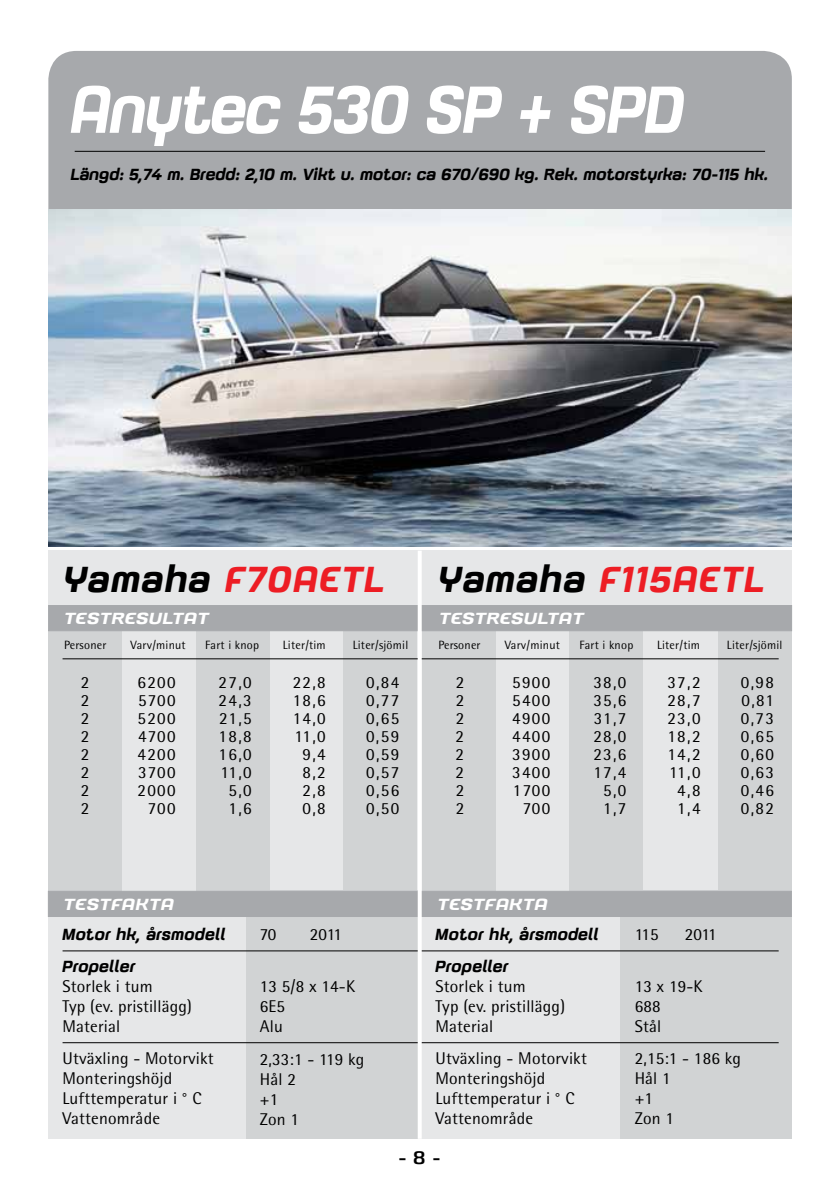
<style>
.page{position:relative;width:840px;height:1191px;background:#fff}
.page>*{position:absolute;margin:0;border:0;box-sizing:border-box;transform-origin:0 0}
.t1{font:700 66px "GFT Yamaha Motor Bold Italic OTF";color:#fff;scale:.9 1}
.t2{font:700 36px "GFT Yamaha Motor Bold Italic OTF";letter-spacing:.06em;color:#ed1d24}
.t3{font:18px "GFT Yamaha Motor Regular OTF";color:#000;scale:1.2 1}
.t4{font:17px/20px "Rotis Semi Sans";letter-spacing:.01em;color:#000}
.t5{font:700 16px "GFT Yamaha Motor Bold Italic OTF";letter-spacing:.02em;color:#000}
.t6{font:700 16px/32px "GFT Yamaha Motor Bold Italic OTF";letter-spacing:.04em;color:#000}
.t7{font:700 16px "GFT Yamaha Motor Bold Italic OTF";letter-spacing:.04em;color:#fff;scale:1.2 1}
.t8{font:12px "Rotis Semi Sans";letter-spacing:.02em;color:#000}
.s1{color:#000}
</style>
<div class="page">
<div style="left:48px;top:551px;width:743px;height:587px;background:#e6e7e8"></div>
<div style="left:343px;top:631px;width:74px;height:260px;background:#d1d3d4"></div>
<div style="left:196px;top:631px;width:73px;height:260px;background:#d1d3d4"></div>
<div style="left:48px;top:631px;width:74px;height:260px;background:#d1d3d4"></div>
<div style="left:717px;top:631px;width:74px;height:260px;background:#d1d3d4"></div>
<div style="left:569px;top:631px;width:73px;height:260px;background:#d1d3d4"></div>
<div style="left:421px;top:631px;width:74px;height:260px;background:#d1d3d4"></div>
<div style="left:246px;top:890px;width:171px;height:248px;background:#d1d3d4"></div>
<div style="left:620px;top:890px;width:171px;height:248px;background:#d1d3d4"></div>
<div style="left:48px;top:51px;width:743px;height:496px;background:#a7a9ac"></div>
<hr style="left:62px;top:658px;width:716px;height:1px;background:#000">
<hr style="left:62px;top:950px;width:716px;height:1px;background:#000">
<hr style="left:62px;top:1042px;width:716px;height:1px;background:#000">
<hr style="left:75px;top:151px;width:689px;height:1px;background:#000">
<div style="left:48px;top:605px;width:743px;height:26px;background:#a7a9ac"></div>
<div style="left:48px;top:891px;width:743px;height:25px;background:#a7a9ac"></div>
<svg style="left:417px;top:551px;width:4px;height:587px;fill:#fff"></svg>
<img style="left:49px;top:210px;width:742px;height:337px">
<h1 class="t1" style="left:71px;top:68px;width:681px">Anytec 530 SP + SPD</h1>
<p class="t5" style="left:71px;top:164px;width:698px">Längd: 5,74 m. Bredd: 2,10 m. Vikt u. motor: ca 670/690 kg. Rek. motorstyrka: 70-115 hk.</p>
<h2 class="t2" style="left:64px;top:556px;width:322px"><span class="s1">Yamaha</span> F70AETL</h2>
<h2 class="t2" style="left:438px;top:556px;width:327px"><span class="s1">Yamaha</span> F115AETL</h2>
<p class="t7" style="left:64px;top:609px;width:122px">TESTRESULTAT</p>
<p class="t7" style="left:439px;top:609px;width:122px">TESTRESULTAT</p>
<p class="t8" style="left:64px;top:637px;width:44px">Personer</p>
<p class="t8" style="left:130px;top:637px;width:57px">Varv/minut</p>
<p class="t8" style="left:205px;top:637px;width:55px">Fart i knop</p>
<p class="t8" style="left:283px;top:637px;width:44px">Liter/tim</p>
<p class="t8" style="left:352px;top:637px;width:57px">Liter/sjömil</p>
<p class="t8" style="left:438px;top:637px;width:44px">Personer</p>
<p class="t8" style="left:504px;top:637px;width:57px">Varv/minut</p>
<p class="t8" style="left:579px;top:637px;width:55px">Fart i knop</p>
<p class="t8" style="left:656px;top:637px;width:44px">Liter/tim</p>
<p class="t8" style="left:726px;top:637px;width:57px">Liter/sjömil</p>
<p class="t4" style="left:455px;top:672px;width:10px">2</p>
<p class="t4" style="left:512px;top:672px;width:40px">5900</p>
<p class="t4" style="left:593px;top:672px;width:35px">38,0</p>
<p class="t4" style="left:667px;top:672px;width:35px">37,2</p>
<p class="t4" style="left:740px;top:672px;width:35px">0,98</p>
<p class="t4" style="left:455px;top:690px;width:10px">2</p>
<p class="t4" style="left:512px;top:690px;width:40px">5400</p>
<p class="t4" style="left:593px;top:690px;width:35px">35,6</p>
<p class="t4" style="left:667px;top:690px;width:35px">28,7</p>
<p class="t4" style="left:741px;top:690px;width:34px">0,81</p>
<p class="t4" style="left:455px;top:708px;width:10px">2</p>
<p class="t4" style="left:512px;top:708px;width:40px">4900</p>
<p class="t4" style="left:593px;top:708px;width:34px">31,7</p>
<p class="t4" style="left:667px;top:708px;width:35px">23,0</p>
<p class="t4" style="left:740px;top:708px;width:35px">0,73</p>
<p class="t4" style="left:455px;top:726px;width:10px">2</p>
<p class="t4" style="left:512px;top:726px;width:40px">4400</p>
<p class="t4" style="left:593px;top:726px;width:35px">28,0</p>
<p class="t4" style="left:667px;top:726px;width:35px">18,2</p>
<p class="t4" style="left:740px;top:726px;width:35px">0,65</p>
<p class="t4" style="left:455px;top:744px;width:10px">2</p>
<p class="t4" style="left:512px;top:744px;width:40px">3900</p>
<p class="t4" style="left:593px;top:744px;width:35px">23,6</p>
<p class="t4" style="left:667px;top:744px;width:35px">14,2</p>
<p class="t4" style="left:740px;top:744px;width:35px">0,60</p>
<p class="t4" style="left:455px;top:762px;width:10px">2</p>
<p class="t4" style="left:512px;top:762px;width:40px">3400</p>
<p class="t4" style="left:593px;top:762px;width:35px">17,4</p>
<p class="t4" style="left:669px;top:762px;width:33px">11,0</p>
<p class="t4" style="left:740px;top:762px;width:35px">0,63</p>
<p class="t4" style="left:455px;top:780px;width:10px">2</p>
<p class="t4" style="left:512px;top:780px;width:39px">1700</p>
<p class="t4" style="left:603px;top:780px;width:25px">5,0</p>
<p class="t4" style="left:677px;top:780px;width:25px">4,8</p>
<p class="t4" style="left:740px;top:780px;width:35px">0,46</p>
<p class="t4" style="left:455px;top:798px;width:10px">2</p>
<p class="t4" style="left:522px;top:798px;width:29px">700</p>
<p class="t4" style="left:603px;top:798px;width:25px">1,7</p>
<p class="t4" style="left:677px;top:798px;width:25px">1,4</p>
<p class="t4" style="left:740px;top:798px;width:35px">0,82</p>
<p class="t4" style="left:81px;top:672px;width:10px">2</p>
<p class="t4" style="left:137px;top:672px;width:40px">6200</p>
<p class="t4" style="left:218px;top:672px;width:35px">27,0</p>
<p class="t4" style="left:292px;top:672px;width:35px">22,8</p>
<p class="t4" style="left:366px;top:672px;width:35px">0,84</p>
<p class="t4" style="left:81px;top:690px;width:10px">2</p>
<p class="t4" style="left:138px;top:690px;width:39px">5700</p>
<p class="t4" style="left:218px;top:690px;width:35px">24,3</p>
<p class="t4" style="left:292px;top:690px;width:35px">18,6</p>
<p class="t4" style="left:366px;top:690px;width:35px">0,77</p>
<p class="t4" style="left:81px;top:708px;width:10px">2</p>
<p class="t4" style="left:137px;top:708px;width:40px">5200</p>
<p class="t4" style="left:219px;top:708px;width:34px">21,5</p>
<p class="t4" style="left:292px;top:708px;width:35px">14,0</p>
<p class="t4" style="left:366px;top:708px;width:35px">0,65</p>
<p class="t4" style="left:81px;top:726px;width:10px">2</p>
<p class="t4" style="left:138px;top:726px;width:39px">4700</p>
<p class="t4" style="left:218px;top:726px;width:35px">18,8</p>
<p class="t4" style="left:294px;top:726px;width:33px">11,0</p>
<p class="t4" style="left:366px;top:726px;width:35px">0,59</p>
<p class="t4" style="left:81px;top:744px;width:10px">2</p>
<p class="t4" style="left:137px;top:744px;width:40px">4200</p>
<p class="t4" style="left:218px;top:744px;width:35px">16,0</p>
<p class="t4" style="left:302px;top:744px;width:25px">9,4</p>
<p class="t4" style="left:366px;top:744px;width:35px">0,59</p>
<p class="t4" style="left:81px;top:762px;width:10px">2</p>
<p class="t4" style="left:138px;top:762px;width:39px">3700</p>
<p class="t4" style="left:220px;top:762px;width:33px">11,0</p>
<p class="t4" style="left:302px;top:762px;width:25px">8,2</p>
<p class="t4" style="left:366px;top:762px;width:35px">0,57</p>
<p class="t4" style="left:81px;top:780px;width:10px">2</p>
<p class="t4" style="left:137px;top:780px;width:40px">2000</p>
<p class="t4" style="left:228px;top:780px;width:25px">5,0</p>
<p class="t4" style="left:302px;top:780px;width:25px">2,8</p>
<p class="t4" style="left:366px;top:780px;width:35px">0,56</p>
<p class="t4" style="left:81px;top:798px;width:10px">2</p>
<p class="t4" style="left:148px;top:798px;width:29px">700</p>
<p class="t4" style="left:228px;top:798px;width:25px">1,6</p>
<p class="t4" style="left:302px;top:798px;width:25px">0,8</p>
<p class="t4" style="left:366px;top:798px;width:35px">0,50</p>
<p class="t7" style="left:64px;top:894px;width:93px">TESTFAKTA</p>
<p class="t7" style="left:437px;top:894px;width:93px">TESTFAKTA</p>
<p class="t6" style="left:62px;top:919px;width:164px">Motor hk, årsmodell<br>Propeller</p>
<p class="t4" style="left:62px;top:976px;width:131px">Storlek i tum<br>Typ (ev. pristillägg)<br>Material</p>
<p class="t4" style="left:62px;top:1048px;width:153px">Utväxling - Motorvikt<br>Monteringshöjd<br>Lufttemperatur i ° C<br>Vattenområde</p>
<p class="t6" style="left:435px;top:919px;width:164px">Motor hk, årsmodell<br>Propeller</p>
<p class="t4" style="left:435px;top:976px;width:131px">Storlek i tum<br>Typ (ev. pristillägg)<br>Material</p>
<p class="t4" style="left:435px;top:1048px;width:153px">Utväxling - Motorvikt<br>Monteringshöjd<br>Lufttemperatur i ° C<br>Vattenområde</p>
<p class="t4" style="left:260px;top:924px;width:18px">70</p>
<p class="t4" style="left:310px;top:924px;width:34px">2011</p>
<p class="t4" style="left:634px;top:924px;width:26px">115</p>
<p class="t4" style="left:684px;top:924px;width:34px">2011</p>
<p class="t4" style="left:260px;top:975px;width:97px">13 5/8 x 14-K<br>6E5<br>Alu</p>
<p class="t4" style="left:634px;top:975px;width:69px">13 x 19-K<br>688<br>Stål</p>
<p class="t4" style="left:260px;top:1048px;width:106px">2,33:1 - 119 kg<br>Hål 2<br>+1<br>Zon 1</p>
<p class="t4" style="left:634px;top:1048px;width:108px">2,15:1 - 186 kg<br>Hål 1<br>+1<br>Zon 1</p>
<p class="t3" style="left:398px;top:1147px;width:37px">- 8 -</p>
</div>
